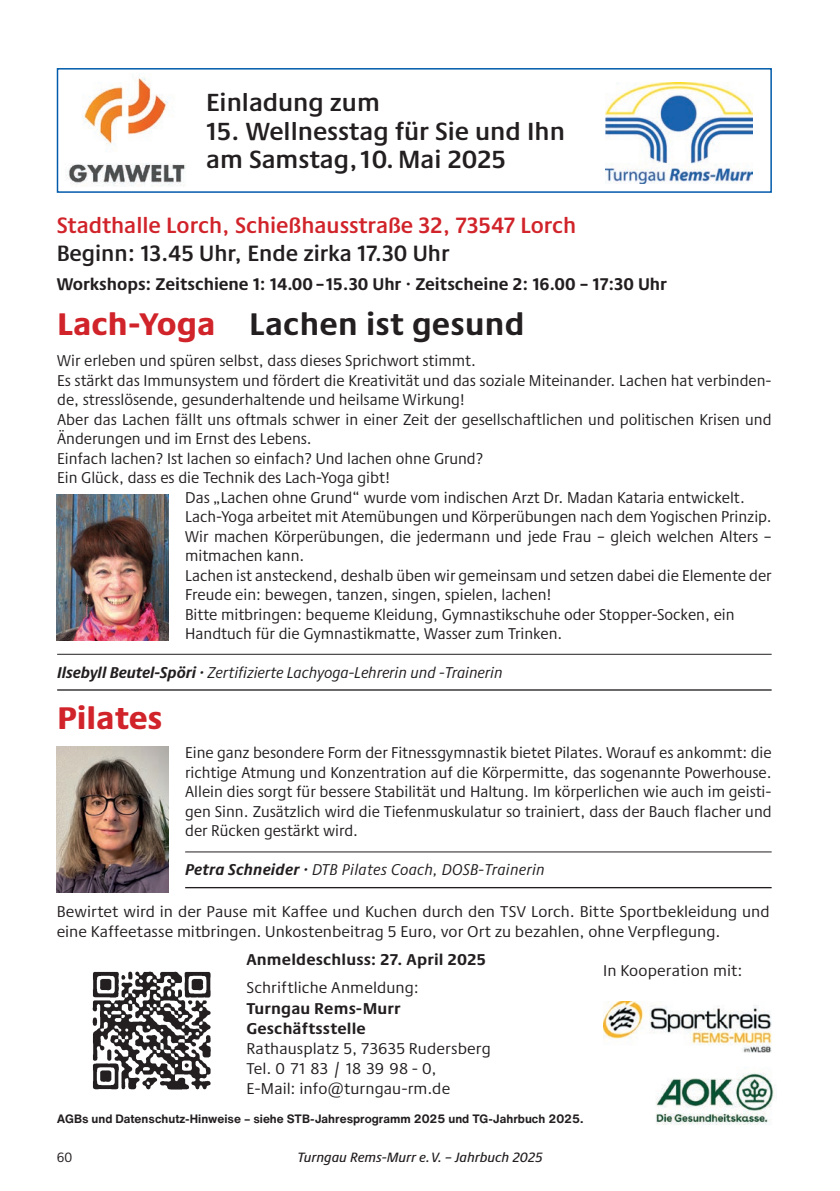
<style>
.page{position:relative;width:840px;height:1191px;background:#fff}
.page>*{position:absolute;margin:0;border:0;box-sizing:border-box;transform-origin:0 0}
.t1{font:700 32.4px "Praxis Next";letter-spacing:.01em;color:#231f20}
.t2{font:800 32.4px "Praxis Next";color:#d1232a}
.t3{font:600 25.8px/28.4px "Praxis Next";color:#231f20}
.t4{font:600 23px "Praxis Next";color:#d1232a}
.t5{font:600 23px "Praxis Next";color:#231f20}
.t6{font:700 17.6px "Praxis Next";color:#231f20}
.t7{font:16.2px/19.4px "Praxis Next";color:#231f20;text-align:justify;scale:.96 1}
.t8{font:16.2px/20px "Praxis Next";color:#231f20}
.t9{font:italic 16.2px "Praxis Next";color:#231f20;scale:.96 1}
.t10{font:700 16.2px/20px "Praxis Next";letter-spacing:.015em;color:#231f20}
.t11{font:italic 16.2px "Praxis Next";letter-spacing:.02em;color:#231f20;scale:.96 1}
.t12{font:italic 500 14px "Praxis Next";color:#231f20}
.t13{font:14px "Praxis Next";color:#231f20;scale:.95 1}
.t14{font:700 12px "Helvetica Now Text";color:#231f20}
.s1{font-weight:800;color:#d1232a}
.s2{font-weight:700}
</style>
<div class="page">
<div style="left:57px;top:68px;width:714px;height:125px;border:1px solid #015aaa"></div>
<hr style="left:185px;top:851px;width:586px;height:1px;background:#231f20">
<hr style="left:185px;top:887px;width:586px;height:1px;background:#231f20">
<img style="left:656px;top:1046px;width:118px;height:79px">
<img style="left:92px;top:971px;width:119px;height:119px">
<img style="left:66px;top:77px;width:120px;height:110px">
<img style="left:603px;top:1001px;width:167px;height:51px">
<hr style="left:57px;top:654px;width:714px;height:1px;background:#231f20">
<hr style="left:57px;top:689px;width:714px;height:1px;background:#231f20">
<img style="left:57px;top:494px;width:111px;height:146px">
<img style="left:57px;top:746px;width:111px;height:146px">
<img style="left:605px;top:82px;width:147px;height:102px">
<h2 class="t3" style="left:206px;top:87px;width:175px">Einladung zum</h2>
<h2 class="t3" style="left:206px;top:116px;width:360px">15. Wellnesstag für Sie und Ihn am Samstag, 10. Mai 2025</h2>
<h3 class="t4" style="left:57px;top:207px;width:521px">Stadthalle Lorch, Schießhausstraße 32, 73547 Lorch</h3>
<h3 class="t5" style="left:57px;top:235px;width:394px">Beginn: 13.45 Uhr, Ende zirka 17.30 Uhr</h3>
<p class="t6" style="left:57px;top:270px;width:611px">Workshops: Zeitschiene 1: 14.00 –15.30 Uhr · Zeitscheine 2: 16.00 – 17:30 Uhr</p>
<h1 class="t1" style="left:57px;top:298px;width:468px"><span class="s1">Lach-Yoga</span> Lachen ist gesund</h1>
<p class="t7" style="left:57px;top:350px;width:437px">Wir erleben und spüren selbst, dass dieses Sprichwort stimmt.</p>
<p class="t7" style="left:57px;top:370px;width:745px">Es stärkt das Immunsystem und fördert die Kreativität und das soziale Miteinander. Lachen hat verbinden-</p>
<p class="t7" style="left:57px;top:389px;width:426px">de, stresslösende, gesunderhaltende und heilsame Wirkung!</p>
<p class="t7" style="left:57px;top:409px;width:745px">Aber das Lachen fällt uns oftmals schwer in einer Zeit der gesellschaftlichen und politischen Krisen und</p>
<p class="t7" style="left:57px;top:428px;width:266px">Änderungen und im Ernst des Lebens.</p>
<p class="t7" style="left:57px;top:448px;width:445px">Einfach lachen? Ist lachen so einfach? Und lachen ohne Grund?</p>
<p class="t7" style="left:57px;top:467px;width:348px">Ein Glück, dass es die Technik des Lach-Yoga gibt!</p>
<p class="t7" style="left:185px;top:487px;width:584px">Das „Lachen ohne Grund“ wurde vom indischen Arzt Dr. Madan Kataria entwickelt.</p>
<p class="t7" style="left:185px;top:506px;width:612px">Lach-Yoga arbeitet mit Atemübungen und Körperübungen nach dem Yogischen Prinzip.</p>
<p class="t7" style="left:185px;top:526px;width:612px">Wir machen Körperübungen, die jedermann und jede Frau – gleich welchen Alters –</p>
<p class="t7" style="left:185px;top:545px;width:126px">mitmachen kann.</p>
<p class="t7" style="left:185px;top:565px;width:612px">Lachen ist ansteckend, deshalb üben wir gemeinsam und setzen dabei die Elemente der</p>
<p class="t7" style="left:185px;top:584px;width:383px">Freude ein: bewegen, tanzen, singen, spielen, lachen!</p>
<p class="t7" style="left:185px;top:604px;width:573px">Bitte mitbringen: bequeme Kleidung, Gymnastikschuhe oder Stopper-Socken, ein</p>
<p class="t7" style="left:185px;top:623px;width:394px">Handtuch für die Gymnastikmatte, Wasser zum Trinken.</p>
<p class="t9" style="left:57px;top:660px;width:465px"><span class="s2">Ilsebyll Beutel-Spöri ·</span> Zertifizierte Lachyoga-Lehrerin und -Trainerin</p>
<h1 class="t2" style="left:57px;top:692px;width:107px">Pilates</h1>
<p class="t7" style="left:185px;top:742px;width:612px">Eine ganz besondere Form der Fitnessgymnastik bietet Pilates. Worauf es ankommt: die richtige Atmung und Konzentration auf die Körpermitte, das sogenannte Powerhouse.<br>Allein dies sorgt für bessere Stabilität und Haltung. Im körperlichen wie auch im geisti&shy;gen Sinn. Zusätzlich wird die Tiefenmuskulatur so trainiert, dass der Bauch flacher und der Rücken gestärkt wird.</p>
<p class="t11" style="left:185px;top:858px;width:376px"><span class="s2">Petra Schneider ·</span> DTB Pilates Coach, DOSB-Trainerin</p>
<p class="t8" style="left:57px;top:901px;width:714px">Bewirtet wird in der Pause mit Kaffee und Kuchen durch den TSV Lorch. Bitte Sportbekleidung und eine Kaffeetasse mitbringen. Unkostenbeitrag 5 Euro, vor Ort zu bezahlen, ohne Verpflegung.</p>
<p class="t10" style="left:246px;top:948px;width:241px">Anmeldeschluss: 27. April 2025</p>
<p class="t8" style="left:246px;top:976px;width:174px">Schriftliche Anmeldung:</p>
<p class="t10" style="left:246px;top:998px;width:155px">Turngau Rems-Murr<br>Geschäftsstelle</p>
<p class="t8" style="left:246px;top:1038px;width:246px">Rathausplatz 5, 73635 Rudersberg<br>Tel. 0 71 83 / 18 39 98 - 0,<br>E-Mail: info@turngau-rm.de</p>
<p class="t8" style="left:602px;top:959px;width:141px">In Kooperation mit:</p>
<p class="t14" style="left:57px;top:1110px;width:528px">AGBs und Datenschutz-Hinweise – siehe STB-Jahresprogramm 2025 und TG-Jahrbuch 2025.</p>
<p class="t13" style="left:57px;top:1146px;width:18px">60</p>
<p class="t12" style="left:297px;top:1146px;width:246px">Turngau Rems-Murr e.V. – Jahrbuch 2025</p>
</div>
